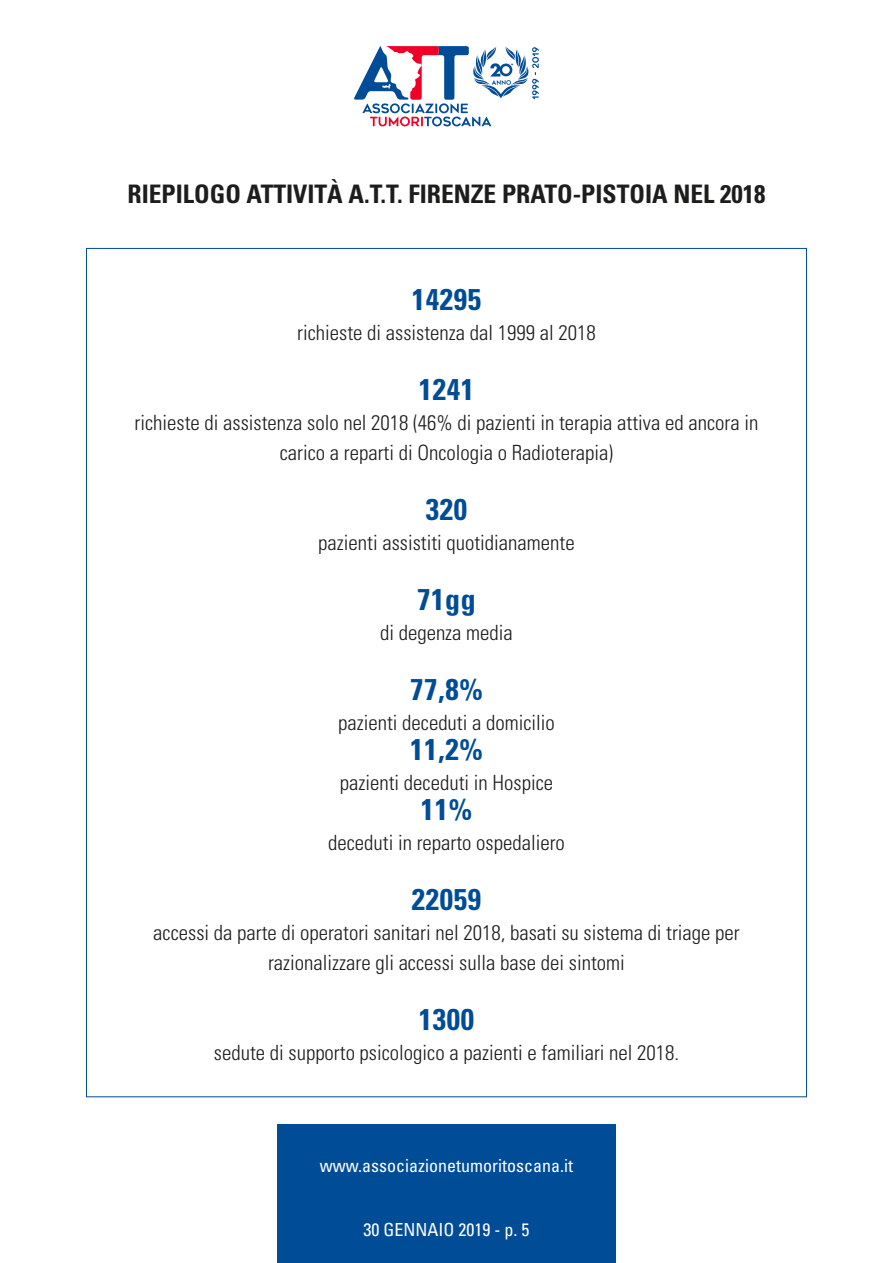
<style>
.page{position:relative;width:893px;height:1263px;background:#fff}
.page>*{position:absolute;margin:0;border:0;box-sizing:border-box;transform-origin:0 0}
.t1{font:700 condensed 30px "Univers";letter-spacing:.02em;color:#004c97}
.t2{font:700 condensed 25.5px "Univers";color:#1d1d1b}
.t3{font:300 condensed 21px/30px "Univers";color:#1d1d1b;text-align:center}
.t4{font:condensed 18px "Univers";color:#fff}
</style>
<div class="page">
<svg style="left:354px;top:46px;width:185px;height:80px"></svg>
<div style="left:277px;top:1125px;width:338px;height:138px;background:#004c97"></div>
<p class="t2" style="left:128px;top:179px;width:639px">RIEPILOGO ATTIVITÀ A.T.T. FIRENZE PRATO-PISTOIA NEL 2018</p>
<h1 class="t1" style="left:412px;top:281px;width:70px">14295</h1>
<p class="t3" style="left:297px;top:317px;width:300px">richieste di assistenza dal 1999 al 2018</p>
<h1 class="t1" style="left:419px;top:371px;width:57px">1241</h1>
<p class="t3" style="left:135px;top:407px;width:625px">richieste di assistenza solo nel 2018 (46% di pazienti in terapia attiva ed ancora in carico a reparti di Oncologia o Radioterapia)</p>
<h1 class="t1" style="left:426px;top:491px;width:43px">320</h1>
<p class="t3" style="left:318px;top:527px;width:258px">pazienti assistiti quotidianamente</p>
<h1 class="t1" style="left:417px;top:581px;width:60px">71gg</h1>
<p class="t3" style="left:380px;top:617px;width:134px">di degenza media</p>
<h1 class="t1" style="left:410px;top:671px;width:74px">77,8%</h1>
<p class="t3" style="left:338px;top:707px;width:218px">pazienti deceduti a domicilio</p>
<h1 class="t1" style="left:410px;top:731px;width:74px">11,2%</h1>
<p class="t3" style="left:340px;top:767px;width:215px">pazienti deceduti in Hospice</p>
<h1 class="t1" style="left:421px;top:791px;width:53px">11%</h1>
<p class="t3" style="left:328px;top:827px;width:238px">deceduti in reparto ospedaliero</p>
<h1 class="t1" style="left:412px;top:881px;width:70px">22059</h1>
<p class="t3" style="left:153px;top:917px;width:588px">accessi da parte di operatori sanitari nel 2018, basati su sistema di triage per razionalizzare gli accessi sulla base dei sintomi</p>
<h1 class="t1" style="left:419px;top:1001px;width:57px">1300</h1>
<p class="t3" style="left:214px;top:1037px;width:467px">sedute di supporto psicologico a pazienti e familiari nel 2018.</p>
<p class="t4" style="left:320px;top:1154px;width:255px">www.associazionetumoritoscana.it</p>
<p class="t4" style="left:364px;top:1218px;width:167px">30 GENNAIO 2019 - p. 5</p>
</div>
